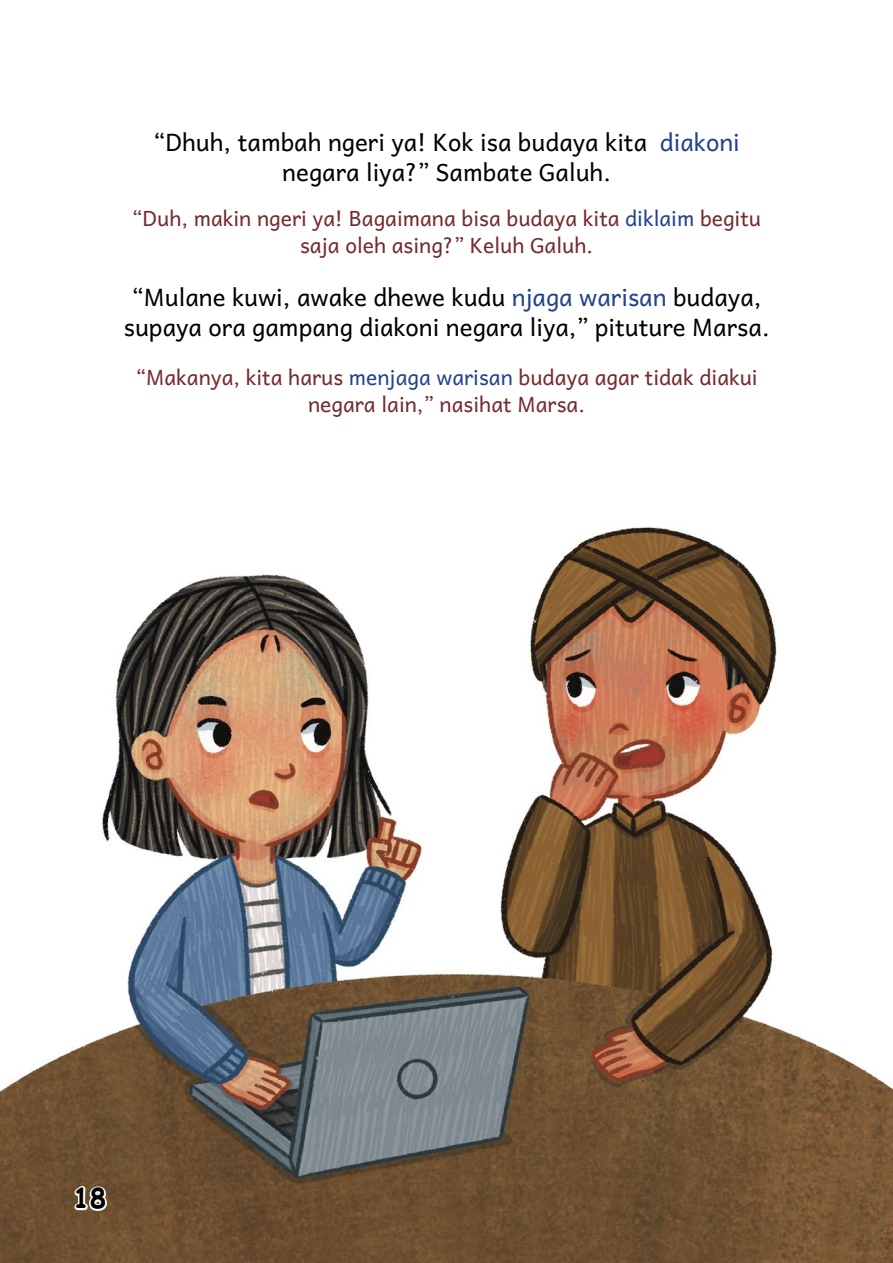
<style>
.page{position:relative;width:893px;height:1263px;background:#fff}
.page>*{position:absolute;margin:0;border:0;box-sizing:border-box;transform-origin:0 0}
.t1{font:700 27px "Comic Sans MS";color:#000}
.t2{font:24px/30px "Andika New Basic";color:#000;text-align:center}
.t3{font:21px/27px "Andika New Basic";color:#742a2e;text-align:center}
.s1{color:#23428e}
</style>
<div class="page">
<img style="left:0;top:527px;width:893px;height:736px">
<svg style="left:73px;top:1184px;width:36px;height:30px"></svg>
<p class="t2" style="left:153px;top:124px;width:588px">“Dhuh, tambah ngeri ya! Kok isa budaya kita <span class="s1">diakoni </span>negara liya?” Sambate Galuh.</p>
<p class="t3" style="left:132px;top:202px;width:631px">“Duh, makin ngeri ya! Bagaimana bisa budaya kita <span class="s1">diklaim</span> begitu saja oleh asing?” Keluh Galuh.</p>
<p class="t2" style="left:124px;top:278px;width:647px">“Mulane kuwi, awake dhewe kudu <span class="s1">njaga warisan</span> budaya, supaya ora gampang diakoni negara liya,” pituture Marsa.</p>
<p class="t3" style="left:135px;top:361px;width:624px">“Makanya, kita harus <span class="s1">menjaga warisan</span> budaya agar tidak diakui negara lain,” nasihat Marsa.</p>
<p class="t1" style="left:73px;top:1178px;width:34px">18</p>
</div>
